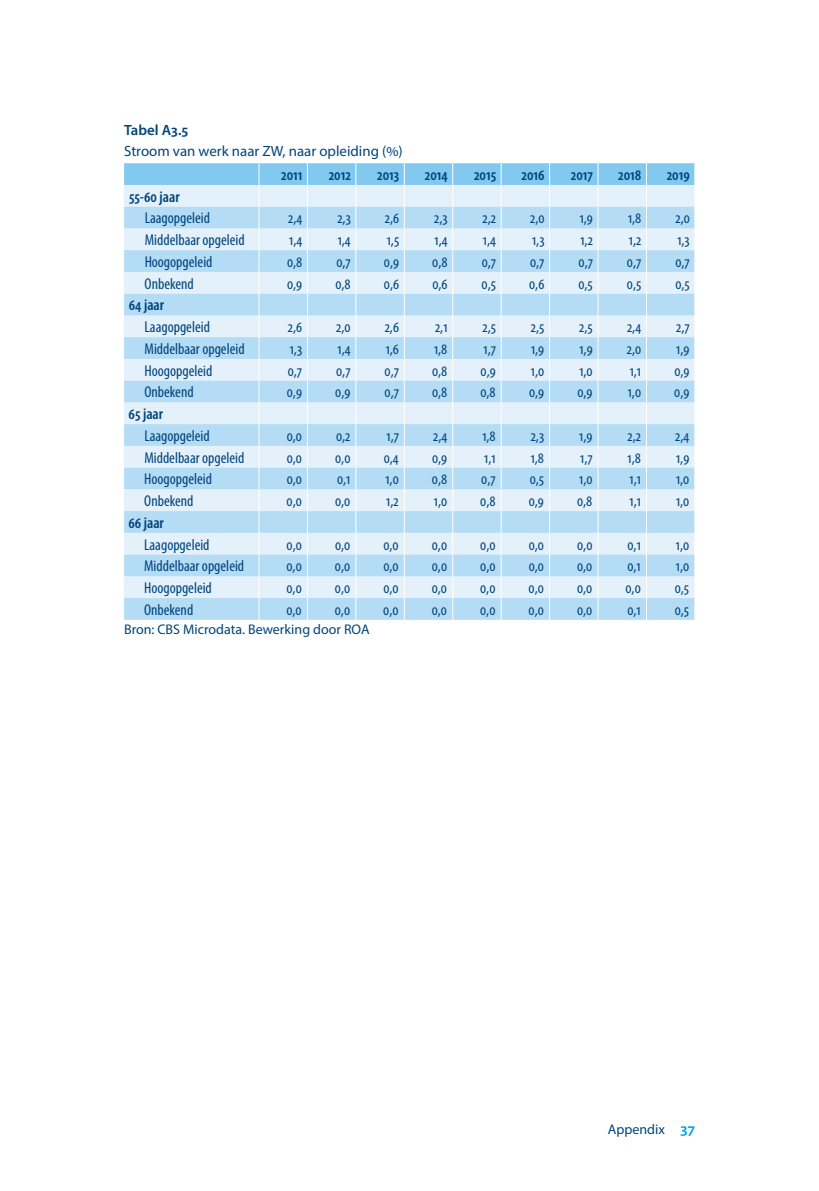
<style>
.page{position:relative;width:819px;height:1191px;background:#fff}
.page>*{position:absolute;margin:0;border:0;box-sizing:border-box;transform-origin:0 0}
.t1{font:condensed 15.75px "Myriad Pro";color:#00447c}
.t2{font:600 condensed 15.75px "Myriad Pro";color:#00447c}
.t3{font:14.88px "Myriad Pro";color:#00447c}
.t4{font:600 14.88px "Myriad Pro";color:#00447c}
.t5{font:14px "Myriad Pro";color:#00447c}
.s1{font-weight:600;font-size:15.75px;color:#00a4e3}
</style>
<div class="page">
<svg style="left:124px;top:163px;width:571px;height:457px;background:#c9e5f7"></svg>
<p class="t4" style="left:124px;top:121px;width:66px">Tabel A3.5</p>
<p class="t3" style="left:124px;top:142px;width:280px">Stroom van werk naar ZW, naar opleiding (%)</p>
<p class="t2" style="left:281px;top:165px;width:23px">2011</p>
<p class="t2" style="left:329px;top:165px;width:24px">2012</p>
<p class="t2" style="left:377px;top:165px;width:24px">2013</p>
<p class="t2" style="left:425px;top:165px;width:24px">2014</p>
<p class="t2" style="left:474px;top:165px;width:24px">2015</p>
<p class="t2" style="left:521px;top:165px;width:25px">2016</p>
<p class="t2" style="left:571px;top:165px;width:24px">2017</p>
<p class="t2" style="left:618px;top:165px;width:25px">2018</p>
<p class="t2" style="left:666px;top:165px;width:25px">2019</p>
<p class="t2" style="left:129px;top:187px;width:52px">55-60 jaar</p>
<p class="t1" style="left:145px;top:209px;width:67px">Laagopgeleid</p>
<p class="t1" style="left:288px;top:209px;width:16px">2,4</p>
<p class="t1" style="left:337px;top:209px;width:15px">2,3</p>
<p class="t1" style="left:385px;top:209px;width:16px">2,6</p>
<p class="t1" style="left:434px;top:209px;width:15px">2,3</p>
<p class="t1" style="left:482px;top:209px;width:15px">2,2</p>
<p class="t1" style="left:530px;top:209px;width:16px">2,0</p>
<p class="t1" style="left:579px;top:209px;width:15px">1,9</p>
<p class="t1" style="left:628px;top:209px;width:15px">1,8</p>
<p class="t1" style="left:675px;top:209px;width:16px">2,0</p>
<p class="t1" style="left:145px;top:230px;width:102px">Middelbaar opgeleid</p>
<p class="t1" style="left:289px;top:230px;width:15px">1,4</p>
<p class="t1" style="left:337px;top:230px;width:15px">1,4</p>
<p class="t1" style="left:387px;top:230px;width:14px">1,5</p>
<p class="t1" style="left:434px;top:230px;width:15px">1,4</p>
<p class="t1" style="left:483px;top:230px;width:15px">1,4</p>
<p class="t1" style="left:532px;top:230px;width:14px">1,3</p>
<p class="t1" style="left:580px;top:230px;width:14px">1,2</p>
<p class="t1" style="left:628px;top:230px;width:14px">1,2</p>
<p class="t1" style="left:677px;top:230px;width:14px">1,3</p>
<p class="t1" style="left:145px;top:252px;width:69px">Hoogopgeleid</p>
<p class="t1" style="left:287px;top:252px;width:17px">0,8</p>
<p class="t1" style="left:336px;top:252px;width:16px">0,7</p>
<p class="t1" style="left:384px;top:252px;width:17px">0,9</p>
<p class="t1" style="left:432px;top:252px;width:17px">0,8</p>
<p class="t1" style="left:481px;top:252px;width:16px">0,7</p>
<p class="t1" style="left:530px;top:252px;width:16px">0,7</p>
<p class="t1" style="left:578px;top:252px;width:16px">0,7</p>
<p class="t1" style="left:627px;top:252px;width:16px">0,7</p>
<p class="t1" style="left:675px;top:252px;width:16px">0,7</p>
<p class="t1" style="left:145px;top:274px;width:51px">Onbekend</p>
<p class="t1" style="left:287px;top:274px;width:17px">0,9</p>
<p class="t1" style="left:335px;top:274px;width:17px">0,8</p>
<p class="t1" style="left:384px;top:274px;width:17px">0,6</p>
<p class="t1" style="left:432px;top:274px;width:17px">0,6</p>
<p class="t1" style="left:481px;top:274px;width:16px">0,5</p>
<p class="t1" style="left:529px;top:274px;width:17px">0,6</p>
<p class="t1" style="left:578px;top:274px;width:16px">0,5</p>
<p class="t1" style="left:627px;top:274px;width:16px">0,5</p>
<p class="t1" style="left:675px;top:274px;width:16px">0,5</p>
<p class="t2" style="left:129px;top:295px;width:37px">64 jaar</p>
<p class="t1" style="left:144px;top:317px;width:67px">Laagopgeleid</p>
<p class="t1" style="left:288px;top:317px;width:16px">2,6</p>
<p class="t1" style="left:336px;top:317px;width:16px">2,0</p>
<p class="t1" style="left:384px;top:317px;width:16px">2,6</p>
<p class="t1" style="left:435px;top:317px;width:14px">2,1</p>
<p class="t1" style="left:482px;top:317px;width:15px">2,5</p>
<p class="t1" style="left:531px;top:317px;width:15px">2,5</p>
<p class="t1" style="left:579px;top:317px;width:15px">2,5</p>
<p class="t1" style="left:627px;top:317px;width:16px">2,4</p>
<p class="t1" style="left:676px;top:317px;width:15px">2,7</p>
<p class="t1" style="left:144px;top:339px;width:102px">Middelbaar opgeleid</p>
<p class="t1" style="left:290px;top:339px;width:14px">1,3</p>
<p class="t1" style="left:337px;top:339px;width:15px">1,4</p>
<p class="t1" style="left:386px;top:339px;width:15px">1,6</p>
<p class="t1" style="left:434px;top:339px;width:15px">1,8</p>
<p class="t1" style="left:483px;top:339px;width:14px">1,7</p>
<p class="t1" style="left:531px;top:339px;width:15px">1,9</p>
<p class="t1" style="left:579px;top:339px;width:15px">1,9</p>
<p class="t1" style="left:626px;top:339px;width:16px">2,0</p>
<p class="t1" style="left:676px;top:339px;width:15px">1,9</p>
<p class="t1" style="left:144px;top:361px;width:69px">Hoogopgeleid</p>
<p class="t1" style="left:288px;top:361px;width:16px">0,7</p>
<p class="t1" style="left:336px;top:361px;width:16px">0,7</p>
<p class="t1" style="left:384px;top:361px;width:16px">0,7</p>
<p class="t1" style="left:432px;top:361px;width:17px">0,8</p>
<p class="t1" style="left:480px;top:361px;width:17px">0,9</p>
<p class="t1" style="left:531px;top:361px;width:15px">1,0</p>
<p class="t1" style="left:579px;top:361px;width:15px">1,0</p>
<p class="t1" style="left:629px;top:361px;width:13px">1,1</p>
<p class="t1" style="left:674px;top:361px;width:17px">0,9</p>
<p class="t1" style="left:144px;top:383px;width:51px">Onbekend</p>
<p class="t1" style="left:287px;top:383px;width:17px">0,9</p>
<p class="t1" style="left:335px;top:383px;width:17px">0,9</p>
<p class="t1" style="left:384px;top:383px;width:16px">0,7</p>
<p class="t1" style="left:432px;top:383px;width:17px">0,8</p>
<p class="t1" style="left:480px;top:383px;width:17px">0,8</p>
<p class="t1" style="left:529px;top:383px;width:17px">0,9</p>
<p class="t1" style="left:577px;top:383px;width:17px">0,9</p>
<p class="t1" style="left:627px;top:383px;width:15px">1,0</p>
<p class="t1" style="left:674px;top:383px;width:17px">0,9</p>
<p class="t2" style="left:129px;top:404px;width:36px">65 jaar</p>
<p class="t1" style="left:144px;top:426px;width:67px">Laagopgeleid</p>
<p class="t1" style="left:287px;top:426px;width:17px">0,0</p>
<p class="t1" style="left:336px;top:426px;width:16px">0,2</p>
<p class="t1" style="left:386px;top:426px;width:14px">1,7</p>
<p class="t1" style="left:433px;top:426px;width:16px">2,4</p>
<p class="t1" style="left:482px;top:426px;width:15px">1,8</p>
<p class="t1" style="left:530px;top:426px;width:15px">2,3</p>
<p class="t1" style="left:579px;top:426px;width:15px">1,9</p>
<p class="t1" style="left:627px;top:426px;width:15px">2,2</p>
<p class="t1" style="left:675px;top:426px;width:16px">2,4</p>
<p class="t1" style="left:144px;top:448px;width:102px">Middelbaar opgeleid</p>
<p class="t1" style="left:287px;top:448px;width:17px">0,0</p>
<p class="t1" style="left:335px;top:448px;width:17px">0,0</p>
<p class="t1" style="left:384px;top:448px;width:17px">0,4</p>
<p class="t1" style="left:432px;top:448px;width:17px">0,9</p>
<p class="t1" style="left:484px;top:448px;width:13px">1,1</p>
<p class="t1" style="left:530px;top:448px;width:15px">1,8</p>
<p class="t1" style="left:580px;top:448px;width:14px">1,7</p>
<p class="t1" style="left:627px;top:448px;width:15px">1,8</p>
<p class="t1" style="left:676px;top:448px;width:15px">1,9</p>
<p class="t1" style="left:144px;top:470px;width:69px">Hoogopgeleid</p>
<p class="t1" style="left:287px;top:470px;width:17px">0,0</p>
<p class="t1" style="left:337px;top:470px;width:15px">0,1</p>
<p class="t1" style="left:385px;top:470px;width:15px">1,0</p>
<p class="t1" style="left:432px;top:470px;width:17px">0,8</p>
<p class="t1" style="left:481px;top:470px;width:16px">0,7</p>
<p class="t1" style="left:529px;top:470px;width:16px">0,5</p>
<p class="t1" style="left:579px;top:470px;width:15px">1,0</p>
<p class="t1" style="left:629px;top:470px;width:13px">1,1</p>
<p class="t1" style="left:676px;top:470px;width:15px">1,0</p>
<p class="t1" style="left:144px;top:491px;width:51px">Onbekend</p>
<p class="t1" style="left:286px;top:491px;width:17px">0,0</p>
<p class="t1" style="left:335px;top:491px;width:17px">0,0</p>
<p class="t1" style="left:386px;top:491px;width:14px">1,2</p>
<p class="t1" style="left:434px;top:491px;width:15px">1,0</p>
<p class="t1" style="left:480px;top:491px;width:17px">0,8</p>
<p class="t1" style="left:529px;top:491px;width:17px">0,9</p>
<p class="t1" style="left:577px;top:491px;width:17px">0,8</p>
<p class="t1" style="left:629px;top:491px;width:13px">1,1</p>
<p class="t1" style="left:676px;top:491px;width:15px">1,0</p>
<p class="t2" style="left:128px;top:513px;width:37px">66 jaar</p>
<p class="t1" style="left:144px;top:535px;width:67px">Laagopgeleid</p>
<p class="t1" style="left:286px;top:535px;width:17px">0,0</p>
<p class="t1" style="left:335px;top:535px;width:17px">0,0</p>
<p class="t1" style="left:383px;top:535px;width:17px">0,0</p>
<p class="t1" style="left:432px;top:535px;width:17px">0,0</p>
<p class="t1" style="left:480px;top:535px;width:17px">0,0</p>
<p class="t1" style="left:528px;top:535px;width:17px">0,0</p>
<p class="t1" style="left:577px;top:535px;width:17px">0,0</p>
<p class="t1" style="left:627px;top:535px;width:15px">0,1</p>
<p class="t1" style="left:676px;top:535px;width:15px">1,0</p>
<p class="t1" style="left:144px;top:556px;width:102px">Middelbaar opgeleid</p>
<p class="t1" style="left:286px;top:556px;width:17px">0,0</p>
<p class="t1" style="left:335px;top:556px;width:17px">0,0</p>
<p class="t1" style="left:383px;top:556px;width:17px">0,0</p>
<p class="t1" style="left:432px;top:556px;width:17px">0,0</p>
<p class="t1" style="left:480px;top:556px;width:17px">0,0</p>
<p class="t1" style="left:528px;top:556px;width:17px">0,0</p>
<p class="t1" style="left:577px;top:556px;width:17px">0,0</p>
<p class="t1" style="left:627px;top:556px;width:15px">0,1</p>
<p class="t1" style="left:676px;top:556px;width:15px">1,0</p>
<p class="t1" style="left:144px;top:578px;width:69px">Hoogopgeleid</p>
<p class="t1" style="left:286px;top:578px;width:17px">0,0</p>
<p class="t1" style="left:335px;top:578px;width:17px">0,0</p>
<p class="t1" style="left:383px;top:578px;width:17px">0,0</p>
<p class="t1" style="left:432px;top:578px;width:17px">0,0</p>
<p class="t1" style="left:480px;top:578px;width:17px">0,0</p>
<p class="t1" style="left:528px;top:578px;width:17px">0,0</p>
<p class="t1" style="left:577px;top:578px;width:17px">0,0</p>
<p class="t1" style="left:625px;top:578px;width:17px">0,0</p>
<p class="t1" style="left:674px;top:578px;width:16px">0,5</p>
<p class="t1" style="left:144px;top:600px;width:51px">Onbekend</p>
<p class="t1" style="left:286px;top:600px;width:17px">0,0</p>
<p class="t1" style="left:335px;top:600px;width:17px">0,0</p>
<p class="t1" style="left:383px;top:600px;width:17px">0,0</p>
<p class="t1" style="left:431px;top:600px;width:17px">0,0</p>
<p class="t1" style="left:480px;top:600px;width:17px">0,0</p>
<p class="t1" style="left:528px;top:600px;width:17px">0,0</p>
<p class="t1" style="left:577px;top:600px;width:17px">0,0</p>
<p class="t1" style="left:627px;top:600px;width:15px">0,1</p>
<p class="t1" style="left:674px;top:600px;width:16px">0,5</p>
<p class="t5" style="left:124px;top:620px;width:247px">Bron: CBS Microdata. Bewerking door ROA</p>
<p class="t5" style="left:608px;top:1121px;width:88px">Appendix <span class="s1">37</span></p>
</div>
